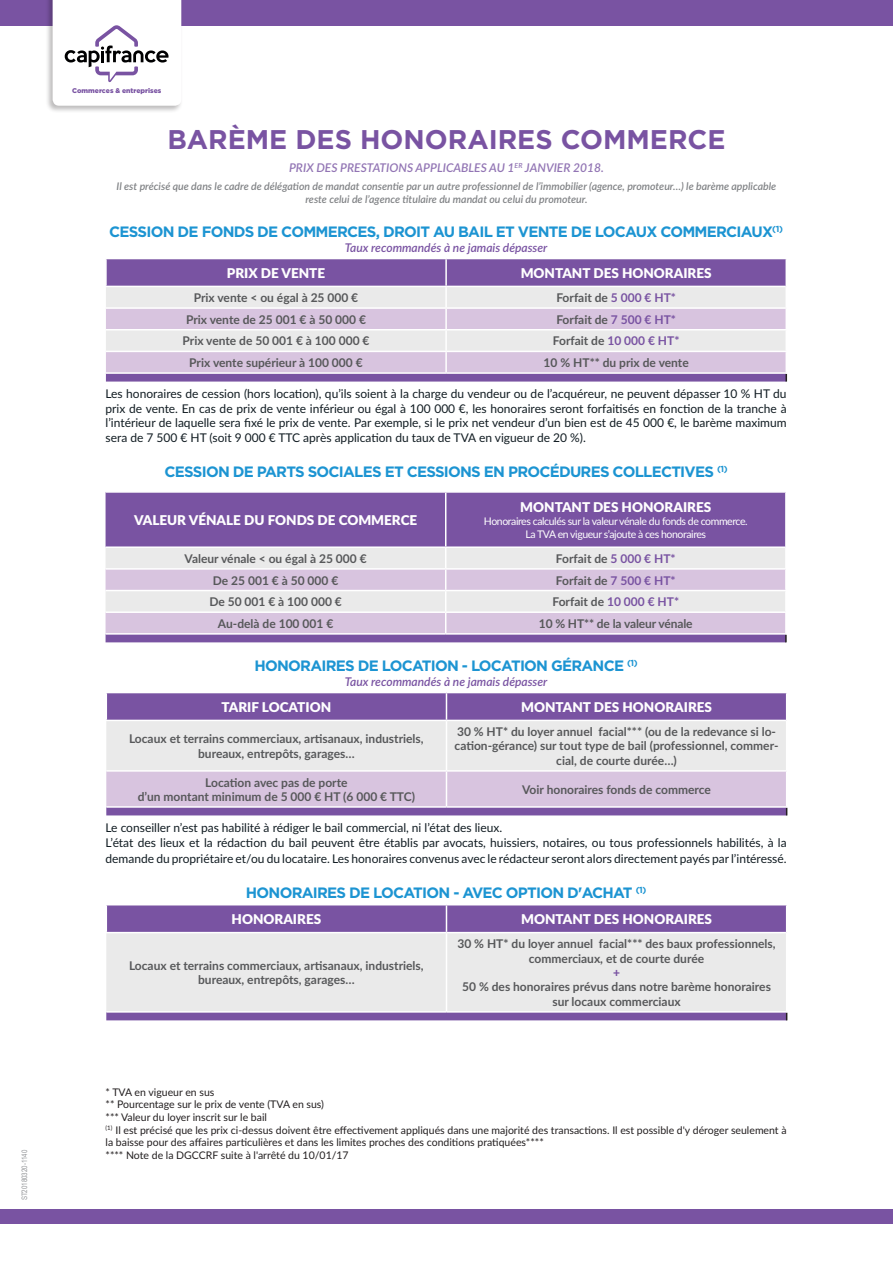
<style>
.page{position:relative;width:893px;height:1263px;background:#fff}
.page>*{position:absolute;margin:0;border:0;box-sizing:border-box;transform-origin:0 0}
.t1{font:700 27px "Gotham";color:#7953a2}
.t2{font:700 15px "Gotham";letter-spacing:-.05em;color:#1c94d2}
.t3{font:900 13.5px "Lato";color:#fff}
.t4{font:700 12px/14.4px "Lato";color:#57585a;text-align:center}
.t5{font:12px/14.4px "Lato";color:#111c22;text-align:justify}
.t6{font:italic 600 12px "Lato";color:#7953a2}
.t7{font:italic 600 12px "Lato";color:#9275b4}
.t8{font:800 12px "Lato";color:#7953a2}
.t9{font:10.5px/12.6px "Lato";color:#231f20}
.t10{font:italic 600 10.5px/12.6px "Lato";color:#808285;text-align:center}
.t11{font:10.5px/12.6px "Lato";letter-spacing:-.04em;color:#fff;text-align:center}
.t12{font:7.5px "Arial Narrow";color:#939598}
.t13{font:900 6.9px "Gotham";color:#7953a2}
.s1{color:#7953a2}
</style>
<div class="page">
<div style="left:0;top:1209px;width:893px;height:15px;background:#7953a2"></div>
<div style="left:0;top:0;width:893px;height:25px;background:#7953a2"></div>
<div style="left:45px;top:0;width:138px;height:113px;background:#231f20;opacity:.3"></div>
<svg style="left:53px;top:0;width:128px;height:106px"></svg>
<svg style="left:107px;top:259px;width:678px;height:27px;background:#7c56a4"></svg>
<svg style="left:106px;top:287px;width:681px;height:95px;background:#d8ccdf"></svg>
<hr style="left:445px;top:287px;width:2px;height:20px;background:#fff">
<hr style="left:785px;top:286px;width:2px;height:21px;background:#fff">
<hr style="left:106px;top:307px;width:340px;height:2px;background:#fff">
<hr style="left:446px;top:307px;width:341px;height:2px;background:#fff">
<hr style="left:445px;top:309px;width:2px;height:20px;background:#fff">
<hr style="left:785px;top:309px;width:2px;height:20px;background:#fff">
<hr style="left:106px;top:329px;width:340px;height:1px;background:#fff">
<hr style="left:446px;top:329px;width:341px;height:1px;background:#fff">
<hr style="left:445px;top:330px;width:2px;height:21px;background:#fff">
<hr style="left:785px;top:330px;width:2px;height:21px;background:#fff">
<hr style="left:106px;top:351px;width:340px;height:1px;background:#fff">
<hr style="left:446px;top:351px;width:341px;height:1px;background:#fff">
<hr style="left:445px;top:352px;width:2px;height:20px;background:#fff">
<hr style="left:785px;top:352px;width:2px;height:20px;background:#fff">
<hr style="left:445px;top:259px;width:2px;height:27px;background:#fff">
<hr style="left:106px;top:372px;width:340px;height:2px;background:#fff">
<hr style="left:446px;top:372px;width:341px;height:2px;background:#fff">
<div style="left:106px;top:493px;width:679px;height:53px;background:#7953a2"></div>
<svg style="left:106px;top:548px;width:681px;height:94px;background:#dacfe0"></svg>
<hr style="left:785px;top:613px;width:2px;height:20px;background:#fff">
<hr style="left:106px;top:633px;width:340px;height:2px;background:#fff">
<hr style="left:446px;top:633px;width:341px;height:2px;background:#fff">
<hr style="left:445px;top:493px;width:1px;height:53px;background:#fff">
<svg style="left:106px;top:693px;width:681px;height:122px;background:#c6b6d3"></svg>
<hr style="left:106px;top:806px;width:340px;height:2px;background:#fff">
<hr style="left:446px;top:806px;width:341px;height:2px;background:#fff">
<div style="left:106px;top:905px;width:680px;height:115px;background:#7953a2"></div>
<div style="left:106px;top:933px;width:680px;height:78px;background:#eaeaea"></div>
<svg style="left:106px;top:905px;width:1px;height:27px"></svg>
<hr style="left:446px;top:933px;width:1px;height:78px;background:#fff">
<hr style="left:106px;top:932px;width:340px;height:1px;background:#fff">
<hr style="left:446px;top:932px;width:340px;height:1px;background:#fff">
<svg style="left:446px;top:905px;width:1px;height:27px"></svg>
<hr style="left:106px;top:1011px;width:340px;height:2px;background:#fff">
<hr style="left:446px;top:1011px;width:341px;height:2px;background:#fff">
<p class="t12" style="left:19px;top:1200px;width:52px;rotate:-90deg">ST20180320-1140</p>
<p class="t13" style="left:72px;top:86px;width:91px">Commerces &amp; entreprises</p>
<h1 class="t1" style="left:167px;top:122px;width:560px">BARÈME DES HONORAIRES COMMERCE</h1>
<p class="t7" style="left:289px;top:159px;width:316px">PRIX DES PRESTATIONS APPLICABLES AU 1<sup>ER</sup> JANVIER 2018.</p>
<p class="t10" style="left:117px;top:179px;width:661px">Il est précisé que dans le cadre de délégation de mandat consentie par un autre professionnel de l’immobilier (agence, promoteur…) le barème applicable reste celui de l’agence titulaire du mandat ou celui du promoteur.</p>
<p class="t2" style="left:109px;top:222px;width:675px">CESSION DE FONDS DE COMMERCES, DROIT AU BAIL ET VENTE DE LOCAUX COMMERCIAUX<sup>(1)</sup></p>
<p class="t6" style="left:345px;top:239px;width:204px">Taux recommandés à ne jamais dépasser</p>
<p class="t3" style="left:227px;top:263px;width:100px">PRIX DE VENTE</p>
<p class="t3" style="left:521px;top:263px;width:193px">MONTANT DES HONORAIRES</p>
<p class="t4" style="left:194px;top:290px;width:166px">Prix vente &lt; ou égal à 25 000 €</p>
<p class="t4" style="left:556px;top:290px;width:121px">Forfait de <span class="s1">5 000 € HT*</span></p>
<p class="t4" style="left:186px;top:312px;width:181px">Prix vente de 25 001 € à 50 000 €</p>
<p class="t4" style="left:556px;top:312px;width:121px">Forfait de <span class="s1">7 500 € HT*</span></p>
<p class="t4" style="left:183px;top:333px;width:188px">Prix vente de 50 001 € à 100 000 €</p>
<p class="t4" style="left:553px;top:333px;width:128px">Forfait de <span class="s1">10 000 € HT*</span></p>
<p class="t4" style="left:189px;top:355px;width:175px">Prix vente supérieur à 100 000 €</p>
<p class="t4" style="left:544px;top:355px;width:147px">10 % HT** du prix de vente</p>
<p class="t5" style="left:106px;top:386px;width:683px">Les honoraires de cession (hors location), qu’ils soient à la charge du vendeur ou de l’acquéreur, ne peuvent dépasser 10 % HT du prix de vente. En cas de prix de vente inférieur ou égal à 100 000 €, les honoraires seront forfaitisés en fonction de la tranche à l’intérieur de laquelle sera fixé le prix de vente. Par exemple, si le prix net vendeur d’un bien est de 45 000 €, le barème maximum sera de 7 500 € HT (soit 9 000 € TTC après application du taux de TVA en vigueur de 20 %).</p>
<p class="t2" style="left:165px;top:461px;width:564px">CESSION DE PARTS SOCIALES ET CESSIONS EN PROCÉDURES COLLECTIVES <sup>(1)</sup></p>
<p class="t3" style="left:134px;top:510px;width:285px">VALEUR VÉNALE DU FONDS DE COMMERCE</p>
<p class="t3" style="left:520px;top:497px;width:193px">MONTANT DES HONORAIRES</p>
<p class="t11" style="left:484px;top:514px;width:265px">Honoraires calculés sur la valeur vénale du fonds de commerce.<br>La TVA en vigueur s’ajoute à ces honoraires</p>
<p class="t4" style="left:185px;top:551px;width:183px">Valeur vénale &lt; ou égal à 25 000 €</p>
<p class="t4" style="left:556px;top:551px;width:121px">Forfait de <span class="s1">5 000 € HT*</span></p>
<p class="t4" style="left:213px;top:572px;width:127px">De 25 001 € à 50 000 €</p>
<p class="t4" style="left:556px;top:572px;width:121px">Forfait de <span class="s1">7 500 € HT*</span></p>
<p class="t4" style="left:209px;top:594px;width:134px">De 50 001 € à 100 000 €</p>
<p class="t4" style="left:552px;top:594px;width:128px">Forfait de <span class="s1">10 000 € HT*</span></p>
<p class="t4" style="left:218px;top:616px;width:117px">Au-delà de 100 001 €</p>
<p class="t4" style="left:539px;top:616px;width:155px">10 % HT** de la valeur vénale</p>
<p class="t2" style="left:254px;top:656px;width:385px">HONORAIRES DE LOCATION - LOCATION GÉRANCE <sup>(1)</sup></p>
<p class="t6" style="left:345px;top:673px;width:204px">Taux recommandés à ne jamais dépasser</p>
<p class="t3" style="left:222px;top:697px;width:111px">TARIF LOCATION</p>
<p class="t3" style="left:521px;top:697px;width:193px">MONTANT DES HONORAIRES</p>
<p class="t4" style="left:129px;top:731px;width:296px">Locaux et terrains commerciaux, artisanaux, industriels, bureaux, entrepôts, garages…</p>
<p class="t4" style="left:455px;top:724px;width:326px">30 % HT* du loyer annuel facial*** (ou de la redevance si lo&shy;cation-gérance) sur tout type de bail (professionnel, commer&shy;cial, de courte durée…)</p>
<p class="t4" style="left:138px;top:774px;width:279px">Location avec pas de porte<br>d’un montant minimum de 5 000 € HT (6 000 € TTC)</p>
<p class="t4" style="left:522px;top:782px;width:190px">Voir honoraires fonds de commerce</p>
<p class="t5" style="left:106px;top:820px;width:683px">Le conseiller n’est pas habilité à rédiger le bail commercial, ni l’état des lieux.<br>L’état des lieux et la rédaction du bail peuvent être établis par avocats, huissiers, notaires, ou tous professionnels habilités, à la</p>
<p class="t5" style="left:106px;top:851px;width:683px">demande du propriétaire et/ou du locataire. Les honoraires convenus avec le rédacteur seront alors directement payés par l’intéressé.</p>
<p class="t2" style="left:246px;top:883px;width:402px">HONORAIRES DE LOCATION - AVEC OPTION D'ACHAT <sup>(1)</sup></p>
<p class="t3" style="left:232px;top:909px;width:91px">HONORAIRES</p>
<p class="t3" style="left:521px;top:909px;width:193px">MONTANT DES HONORAIRES</p>
<p class="t4" style="left:129px;top:958px;width:296px">Locaux et terrains commerciaux, artisanaux, industriels, bureaux, entrepôts, garages…</p>
<p class="t4" style="left:457px;top:936px;width:320px">30 % HT* du loyer annuel facial*** des baux professionnels, commerciaux, et de courte durée</p>
<p class="t8" style="left:613px;top:964px;width:8px">+</p>
<p class="t4" style="left:462px;top:979px;width:310px">50 % des honoraires prévus dans notre barème honoraires sur locaux commerciaux</p>
<p class="t9" style="left:106px;top:1085px;width:683px">* TVA en vigueur en sus<br>** Pourcentage sur le prix de vente (TVA en sus)<br>*** Valeur du loyer inscrit sur le bail<br><sup>(1)</sup> Il est précisé que les prix ci-dessus doivent être effectivement appliqués dans une majorité des transactions. Il est possible d'y déroger seulement à la baisse pour des affaires particulières et dans les limites proches des conditions pratiquées****<br>**** Note de la DGCCRF suite à l'arrêté du 10/01/17</p>
</div>
